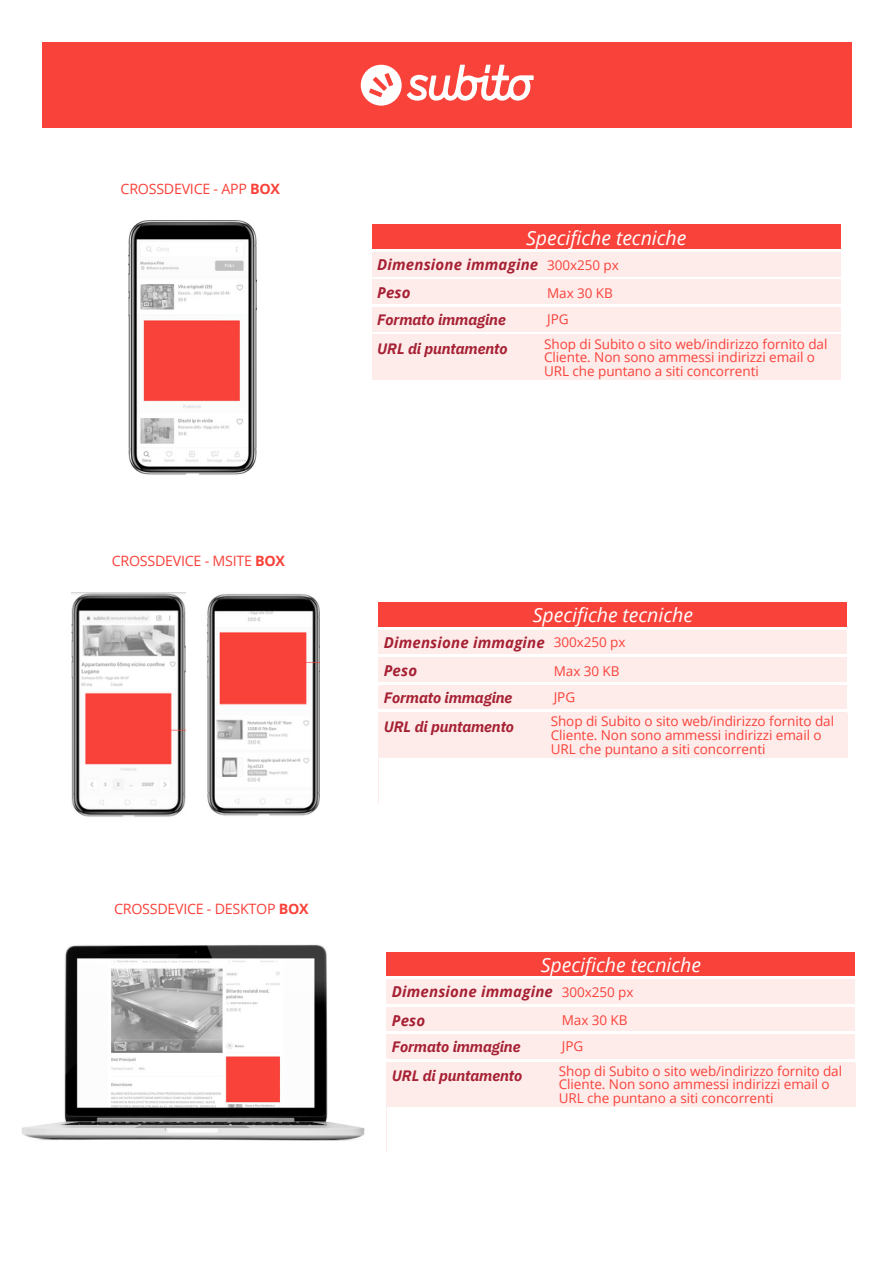
<style>
.page{position:relative;width:894px;height:1264px;background:#fff}
.page>*{position:absolute;margin:0;border:0;box-sizing:border-box;transform-origin:0 0}
.t1{font:italic 19.5px "Open Sans";color:#fff}
.t2{font:italic 700 15px "Open Sans";letter-spacing:.01em;color:#a62133}
.t3{font:italic 700 15px "IBM Plex Sans";letter-spacing:-.005em;color:#a62133}
.t4{font:14.25px "Open Sans";letter-spacing:-.02em;color:#f9423a}
.t5{font:13.5px/13.5px "Open Sans";letter-spacing:-.005em;color:#f9423a}
.s1{font-weight:700}
.s2{font-weight:400;font-style:normal;font-size:13.5px;color:#f9423a}
</style>
<div class="page">
<div style="left:43px;top:43px;width:808px;height:85px;background:#f9423a"></div>
<svg style="left:360px;top:65px;width:173px;height:41px"></svg>
<img style="left:22px;top:944px;width:343px;height:197px">
<img style="left:128px;top:220px;width:129px;height:255px">
<img style="left:72px;top:592px;width:113px;height:225px">
<img style="left:206px;top:594px;width:113px;height:222px">
<div style="left:372px;top:225px;width:468px;height:23px;background:#f9423a"></div>
<div style="left:372px;top:252px;width:468px;height:24px;background:#feeceb"></div>
<div style="left:372px;top:280px;width:468px;height:23px;background:#feeceb"></div>
<div style="left:372px;top:307px;width:468px;height:24px;background:#feeceb"></div>
<div style="left:372px;top:335px;width:468px;height:59px;background:#feeceb"></div>
<div style="left:372px;top:380px;width:472px;height:59px;background:#fff"></div>
<div style="left:379px;top:602px;width:467px;height:24px;background:#f9423a"></div>
<div style="left:379px;top:630px;width:467px;height:24px;background:#feeceb"></div>
<div style="left:379px;top:657px;width:467px;height:24px;background:#feeceb"></div>
<div style="left:379px;top:685px;width:467px;height:24px;background:#feeceb"></div>
<div style="left:379px;top:712px;width:467px;height:24px;background:#feeceb"></div>
<div style="left:378px;top:713px;width:469px;height:59px;background:#feeceb"></div>
<div style="left:378px;top:758px;width:473px;height:58px;background:#fff"></div>
<div style="left:387px;top:952px;width:467px;height:23px;background:#f9423a"></div>
<div style="left:387px;top:979px;width:467px;height:24px;background:#feeceb"></div>
<div style="left:387px;top:1007px;width:467px;height:23px;background:#feeceb"></div>
<div style="left:387px;top:1034px;width:467px;height:24px;background:#feeceb"></div>
<div style="left:386px;top:1062px;width:469px;height:59px;background:#feeceb"></div>
<div style="left:386px;top:1107px;width:473px;height:59px;background:#fff"></div>
<p class="t4" style="left:121px;top:178px;width:161px">CROSSDEVICE - APP <span class="s1">BOX</span></p>
<h1 class="t1" style="left:526px;top:224px;width:162px">Specifiche tecniche</h1>
<p class="t2" style="left:377px;top:254px;width:243px">Dimensione immagine <span class="s2">300x250 px</span></p>
<p class="t3" style="left:377px;top:310px;width:130px">Formato immagine</p>
<p class="t5" style="left:547px;top:312px;width:23px">JPG</p>
<p class="t3" style="left:377px;top:338px;width:132px">URL di puntamento</p>
<p class="t5" style="left:544px;top:336px;width:285px">Shop di Subito o sito web/indirizzo fornito dal<br>Cliente. Non sono ammessi indirizzi email o<br>URL che puntano a siti concorrenti</p>
<p class="t2" style="left:377px;top:282px;width:35px">Peso</p>
<p class="t5" style="left:547px;top:286px;width:67px">Max 30 KB</p>
<p class="t4" style="left:112px;top:550px;width:175px">CROSSDEVICE - MSITE <span class="s1">BOX</span></p>
<p class="t4" style="left:114px;top:899px;width:196px">CROSSDEVICE - DESKTOP <span class="s1">BOX</span></p>
<h1 class="t1" style="left:532px;top:601px;width:162px">Specifiche tecniche</h1>
<p class="t2" style="left:383px;top:632px;width:243px">Dimensione immagine <span class="s2">300x250 px</span></p>
<p class="t3" style="left:383px;top:687px;width:130px">Formato immagine</p>
<p class="t5" style="left:553px;top:689px;width:23px">JPG</p>
<p class="t3" style="left:383px;top:716px;width:132px">URL di puntamento</p>
<p class="t5" style="left:550px;top:714px;width:285px">Shop di Subito o sito web/indirizzo fornito dal<br>Cliente. Non sono ammessi indirizzi email o<br>URL che puntano a siti concorrenti</p>
<p class="t2" style="left:383px;top:660px;width:35px">Peso</p>
<p class="t5" style="left:553px;top:663px;width:67px">Max 30 KB</p>
<h1 class="t1" style="left:540px;top:951px;width:162px">Specifiche tecniche</h1>
<p class="t2" style="left:391px;top:981px;width:243px">Dimensione immagine <span class="s2">300x250 px</span></p>
<p class="t3" style="left:391px;top:1036px;width:130px">Formato immagine</p>
<p class="t5" style="left:561px;top:1039px;width:23px">JPG</p>
<p class="t3" style="left:391px;top:1065px;width:132px">URL di puntamento</p>
<p class="t5" style="left:558px;top:1063px;width:285px">Shop di Subito o sito web/indirizzo fornito dal<br>Cliente. Non sono ammessi indirizzi email o<br>URL che puntano a siti concorrenti</p>
<p class="t2" style="left:391px;top:1009px;width:35px">Peso</p>
<p class="t5" style="left:561px;top:1013px;width:67px">Max 30 KB</p>
</div>
